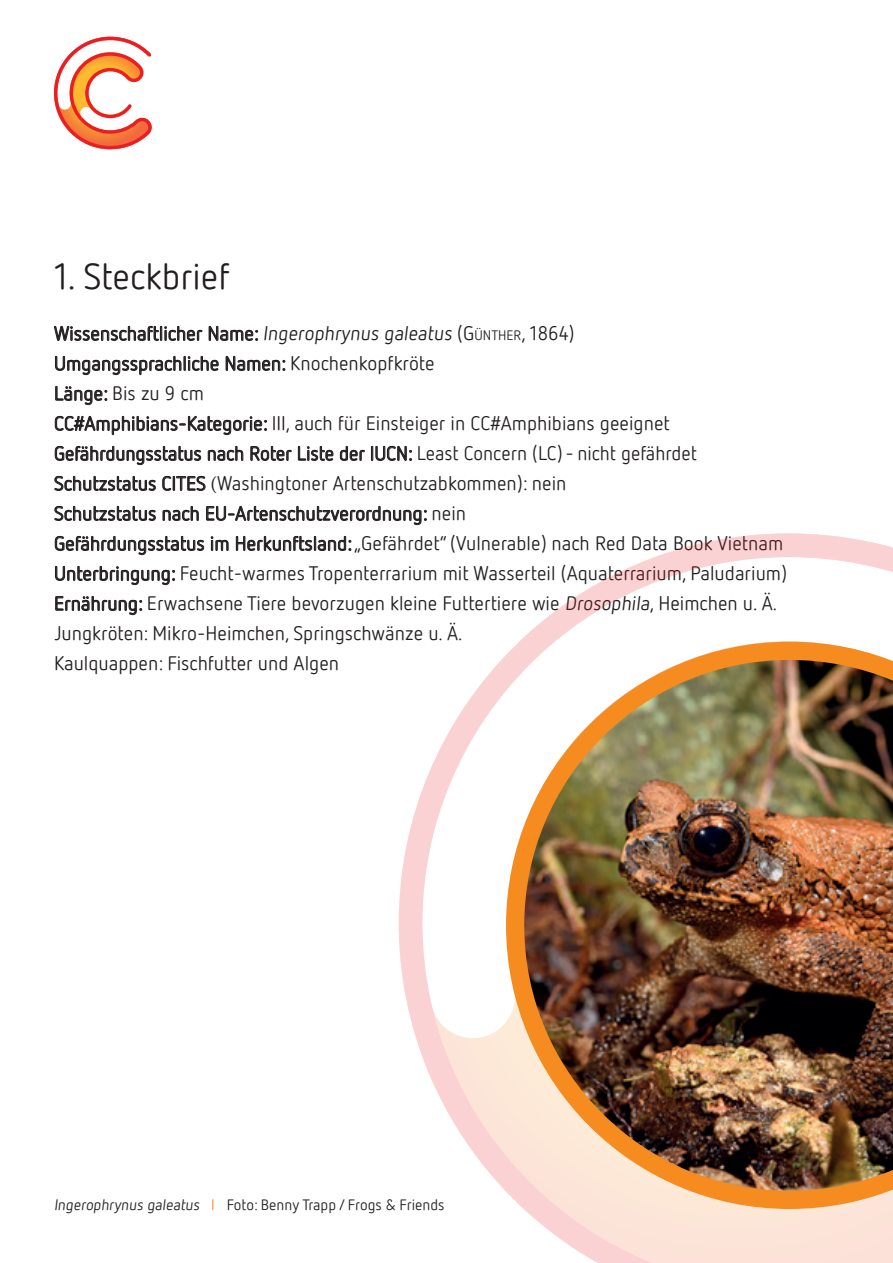
<style>
.page{position:relative;width:893px;height:1263px;background:#fff}
.page>*{position:absolute;margin:0;border:0;box-sizing:border-box;transform-origin:0 0}
.t1{font:36px "Netto Pro";color:#231f20}
.t2{font:19.5px/30px "Netto Pro";color:#231f20}
.t3{font:15px "Netto Pro";color:#231f20}
.s1{font-style:inherit}
.s2{font-size:13.65px}
.s3{font-family:"Minion Pro"}
.s4{color:#f68b1f}
</style>
<div class="page">
<svg style="left:54px;top:325px;width:205px;height:16px"></svg>
<svg style="left:55px;top:355px;width:164px;height:21px"></svg>
<svg style="left:225px;top:355px;width:61px;height:16px"></svg>
<svg style="left:54px;top:385px;width:213px;height:51px"></svg>
<svg style="left:54px;top:445px;width:148px;height:20px"></svg>
<svg style="left:208px;top:445px;width:36px;height:16px"></svg>
<svg style="left:250px;top:445px;width:115px;height:16px"></svg>
<svg style="left:371px;top:445px;width:41px;height:16px"></svg>
<svg style="left:54px;top:475px;width:102px;height:16px"></svg>
<svg style="left:162px;top:475px;width:44px;height:16px"></svg>
<svg style="left:54px;top:505px;width:102px;height:16px"></svg>
<svg style="left:162px;top:506px;width:37px;height:15px"></svg>
<svg style="left:206px;top:505px;width:221px;height:20px"></svg>
<svg style="left:55px;top:535px;width:174px;height:20px"></svg>
<svg style="left:235px;top:535px;width:117px;height:16px"></svg>
<svg style="left:55px;top:565px;width:121px;height:20px"></svg>
<svg style="left:55px;top:596px;width:88px;height:19px"></svg>
<svg style="left:54px;top:37px;width:98px;height:112px"></svg>
<svg style="left:399px;top:533px;width:494px;height:730px"></svg>
<img style="left:506px;top:642px;width:387px;height:567px">
<h1 class="t1" style="left:54px;top:253px;width:177px">1. Steckbrief</h1>
<p class="t2" style="left:54px;top:318px;width:735px">Wissenschaftlicher Name: Ingerophrynus galeatus <span class="s1">(G</span><span class="s2">ÜNTHER</span><span class="s1">, 1864)<br></span>Umgangssprachliche Namen: Knochenkopfkröte<br>Länge: Bis zu 9 cm<br>CC#Amphibians-Kategorie: III, auch für Einsteiger in CC#Amphibians geeignet Gefährdungsstatus nach Roter Liste der IUCN: Least Concern (LC) - nicht gefährdet Schutzstatus CITES <span class="s3">(</span>Washingtoner Artenschutzabkommen): nein<br>Schutzstatus nach EU-Artenschutzverordnung: nein<br>Gefährdungsstatus im Herkunftsland: „Gefährdet“ (Vulnerable) nach Red Data Book Vietnam Unterbringung: Feucht-warmes Tropenterrarium mit Wasserteil (Aquaterrarium, Paludarium)<br>Ernährung: Erwachsene Tiere bevorzugen kleine Futtertiere wie Drosophila, Heimchen u. Ä.<br>Jungkröten: Mikro-Heimchen, Springschwänze u. Ä.<br>Kaulquappen: Fischfutter und Algen</p>
<p class="t3" style="left:54px;top:1195px;width:392px">Ingerophrynus galeatus <span class="s4">I</span> Foto: Benny Trapp / Frogs &amp; Friends</p>
</div>
